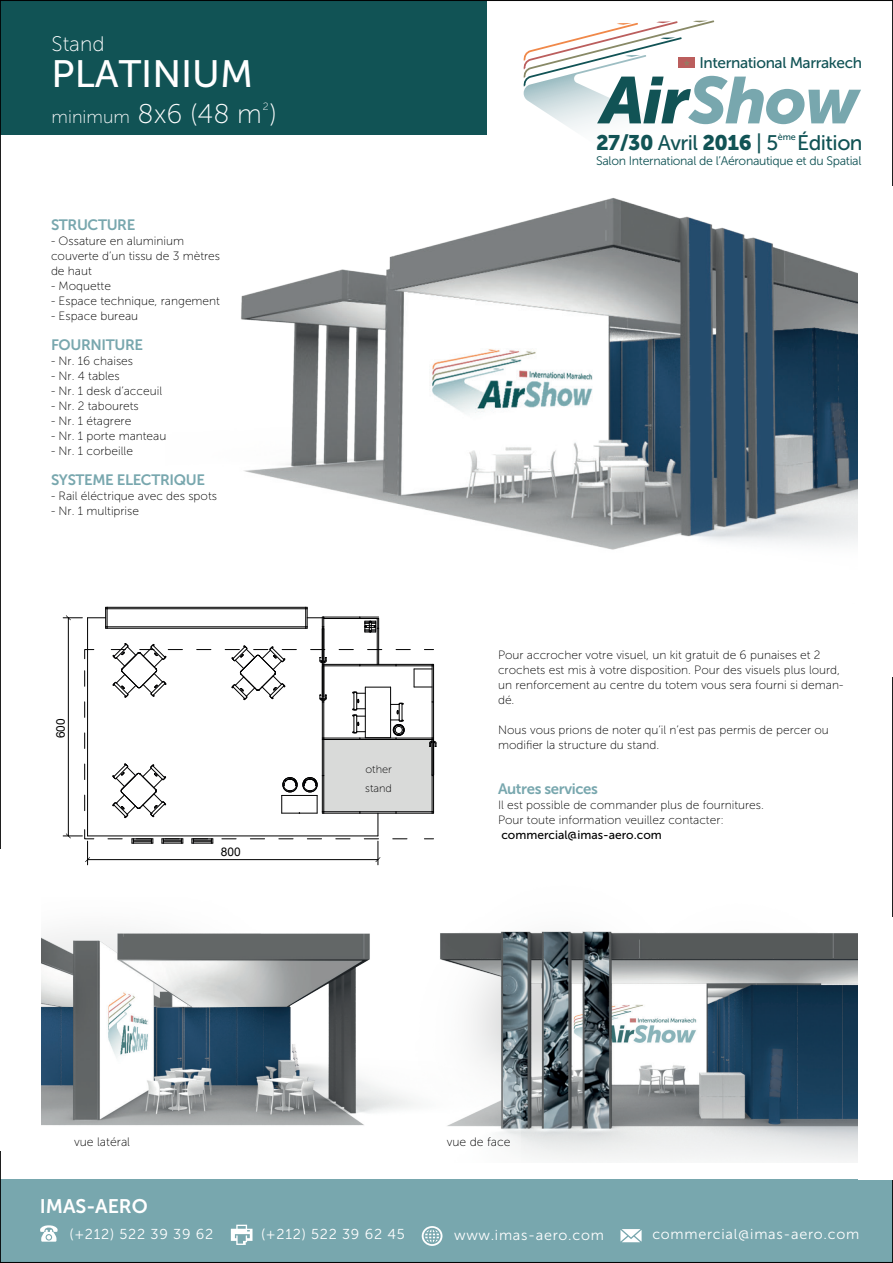
<style>
.page{position:relative;width:893px;height:1263px;background:#fff}
.page>*{position:absolute;margin:0;border:0;box-sizing:border-box;transform-origin:0 0}
.t1{font:italic 65.4px "Museo Sans 900";letter-spacing:-.025em;color:#78a7ae}
.t2{font:38.1px "Museo Sans 500";color:#fff}
.t3{font:27px "Museo Sans 100";color:#fff}
.t4{font:21px "Museo Sans 500";letter-spacing:-.025em;color:#115355}
.t5{font:21px "Museo Sans 100";color:#fff}
.t6{font:19.65px "Museo Sans 700";color:#fff}
.t7{font:15.45px "Museo Sans 500";letter-spacing:-.025em;color:#115355}
.t8{font:15px "Museo Sans 700";letter-spacing:-.025em;color:#78a7ae}
.t9{font:14.4px "Museo Sans 300";letter-spacing:.05em;color:#fff}
.t10{font:12.3px "Museo Sans 300";letter-spacing:-.025em;color:#115355}
.t11{font:12.3px "Museo Sans 100";color:#000001}
.t12{font:12px/15px "Museo Sans 100";color:#000001}
.t13{font:12px "Museo Sans 500";color:#000001}
.t14{font:11.85px "Arial";color:#000001}
.t15{font:10.95px/18.3px "Museo Sans 100";color:#000001}
.t16{font:10.5px "Museo Sans 100";color:#fff}
.t17{font:9px "Museo Sans 500";color:#115355}
.s1{font-size:18px}
.s2{color:#115355}
.s3{font-family:"Museo Sans 900"}
</style>
<div class="page">
<div style="left:0;top:0;width:487px;height:134px;background:#115355"></div>
<img style="left:165px;top:134px;width:693px;height:416px">
<img style="left:520px;top:931px;width:338px;height:231px">
<img style="left:41px;top:931px;width:479px;height:216px">
<div style="left:0;top:1179px;width:893px;height:84px;background:#78a7ae"></div>
<svg style="left:40px;top:1225px;width:18px;height:17px"></svg>
<svg style="left:231px;top:1225px;width:21px;height:20px"></svg>
<svg style="left:422px;top:1226px;width:20px;height:20px"></svg>
<svg style="left:620px;top:1229px;width:22px;height:13px"></svg>
<div style="left:324px;top:739px;width:108px;height:73px;background:#d9dad9"></div>
<hr style="left:88px;top:859px;width:290px;height:1px;background:#000001">
<hr style="left:68px;top:618px;width:1px;height:218px;background:#000001">
<svg style="left:63px;top:615px;width:19px;height:5px"></svg>
<svg style="left:63px;top:829px;width:31px;height:36px"></svg>
<svg style="left:84px;top:670px;width:1px;height:141px"></svg>
<svg style="left:84px;top:649px;width:10px;height:10px"></svg>
<hr style="left:88px;top:836px;width:290px;height:1px;background:#000001">
<hr style="left:107px;top:607px;width:199px;height:1px;background:#000001">
<hr style="left:107px;top:608px;width:199px;height:1px;background:#000001">
<hr style="left:107px;top:628px;width:199px;height:1px;background:#000001">
<hr style="left:107px;top:626px;width:199px;height:1px;background:#000001">
<hr style="left:432px;top:739px;width:1px;height:37px;background:#000001">
<hr style="left:433px;top:739px;width:1px;height:37px;background:#000001">
<hr style="left:433px;top:776px;width:1px;height:36px;background:#000001">
<hr style="left:432px;top:776px;width:1px;height:36px;background:#000001">
<hr style="left:324px;top:617px;width:36px;height:1px;background:#000001">
<hr style="left:324px;top:618px;width:36px;height:1px;background:#000001">
<hr style="left:324px;top:629px;width:1px;height:30px;background:#000001">
<hr style="left:322px;top:628px;width:1px;height:36px;background:#000001">
<hr style="left:323px;top:628px;width:1px;height:36px;background:#000001">
<hr style="left:322px;top:739px;width:1px;height:37px;background:#000001">
<hr style="left:323px;top:739px;width:1px;height:37px;background:#000001">
<hr style="left:396px;top:813px;width:36px;height:1px;background:#000001">
<hr style="left:396px;top:811px;width:36px;height:1px;background:#000001">
<hr style="left:377px;top:628px;width:1px;height:36px;background:#000001">
<svg style="left:360px;top:617px;width:19px;height:16px"></svg>
<hr style="left:378px;top:628px;width:1px;height:36px;background:#000001">
<hr style="left:87px;top:618px;width:1px;height:218px;background:#000001">
<svg style="left:88px;top:607px;width:20px;height:22px"></svg>
<svg style="left:305px;top:607px;width:20px;height:23px"></svg>
<svg style="left:103px;top:763px;width:304px;height:102px"></svg>
<svg style="left:111px;top:643px;width:326px;height:104px"></svg>
<svg style="left:524px;top:20px;width:190px;height:126px"></svg>
<h3 class="t5" style="left:52px;top:32px;width:54px">Stand</h3>
<h2 class="t2" style="left:52px;top:53px;width:203px">PLATINIUM</h2>
<h3 class="t3" style="left:52px;top:99px;width:227px"><span class="s1">minimum</span> 8x6 (48 m )</h3>
<p class="t16" style="left:263px;top:100px;width:7px">2</p>
<p class="t8" style="left:51px;top:217px;width:86px">STRUCTURE</p>
<p class="t12" style="left:51px;top:234px;width:171px">- Ossature en aluminium couverte d’un tissu de 3 mètres de haut</p>
<p class="t12" style="left:51px;top:279px;width:61px">- Moquette</p>
<p class="t12" style="left:51px;top:294px;width:171px">- Espace technique, rangement</p>
<p class="t12" style="left:51px;top:309px;width:89px">- Espace bureau</p>
<p class="t8" style="left:51px;top:337px;width:94px">FOURNITURE</p>
<p class="t12" style="left:51px;top:354px;width:84px">- Nr. 16 chaises</p>
<p class="t12" style="left:51px;top:369px;width:70px">- Nr. 4 tables</p>
<p class="t12" style="left:51px;top:384px;width:113px">- Nr. 1 desk d’acceuil</p>
<p class="t12" style="left:51px;top:399px;width:89px">- Nr. 2 tabourets</p>
<p class="t12" style="left:51px;top:414px;width:82px">- Nr. 1 étagrere</p>
<p class="t12" style="left:51px;top:429px;width:117px">- Nr. 1 porte manteau</p>
<p class="t12" style="left:51px;top:444px;width:83px">- Nr. 1 corbeille</p>
<p class="t8" style="left:51px;top:472px;width:156px">SYSTEME ELECTRIQUE</p>
<p class="t12" style="left:51px;top:489px;width:168px">- Rail éléctrique avec des spots</p>
<p class="t12" style="left:51px;top:504px;width:90px">- Nr. 1 multiprise</p>
<p class="t14" style="left:53px;top:738px;width:21px;rotate:-90deg">600</p>
<p class="t14" style="left:221px;top:844px;width:21px">800</p>
<p class="t15" style="left:365px;top:760px;width:28px">other stand</p>
<p class="t7" style="left:699px;top:55px;width:164px">International Marrakech</p>
<h1 class="t1" style="left:601px;top:63px;width:260px"><span class="s2">Air</span>Show</h1>
<h3 class="t4" style="left:596px;top:131px;width:268px"><span class="s3">27/30</span> Avril <span class="s3">2016</span> | 5 Édition</h3>
<p class="t17" style="left:778px;top:132px;width:19px">ème</p>
<p class="t10" style="left:596px;top:154px;width:267px">Salon International de l’Aéronautique et du Spatial</p>
<p class="t12" style="left:498px;top:648px;width:347px">Pour accrocher votre visuel, un kit gratuit de 6 punaises et 2 crochets est mis à votre disposition. Pour des visuels plus lourd, un renforcement au centre du totem vous sera fourni si deman&shy;dé.</p>
<p class="t12" style="left:498px;top:723px;width:332px">Nous vous prions de noter qu’il n’est pas permis de percer ou modifier la structure du stand.</p>
<p class="t8" style="left:498px;top:781px;width:101px">Autres services</p>
<p class="t12" style="left:498px;top:798px;width:267px">Il est possible de commander plus de fournitures.<br>Pour toute information veuillez contacter:</p>
<p class="t13" style="left:501px;top:829px;width:162px">commercial@imas-aero.com</p>
<p class="t11" style="left:74px;top:1135px;width:57px">vue latéral</p>
<p class="t11" style="left:447px;top:1135px;width:65px">vue de face</p>
<h3 class="t6" style="left:40px;top:1195px;width:109px">IMAS-AERO</h3>
<p class="t9" style="left:69px;top:1226px;width:145px">(+212) 522 39 39 62</p>
<p class="t9" style="left:261px;top:1227px;width:145px">(+212) 522 39 62 45</p>
<p class="t9" style="left:454px;top:1227px;width:151px">www.imas-aero.com</p>
<p class="t9" style="left:652px;top:1226px;width:208px">commercial@imas-aero.com</p>
</div>
